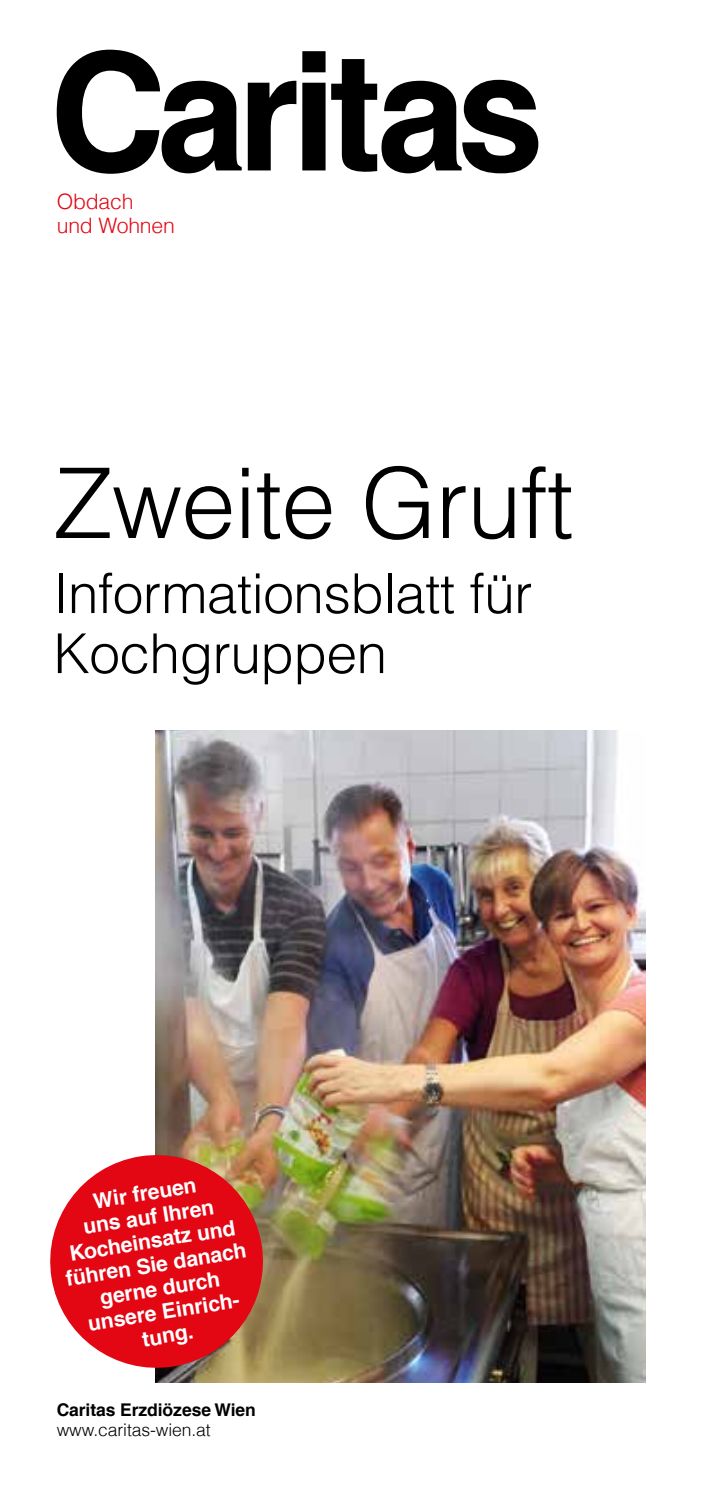
<style>
.page{position:relative;width:702px;height:1489px;background:#fff}
.page>*{position:absolute;margin:0;border:0;box-sizing:border-box;transform-origin:0 0}
.t1{font:300 97.5px "Helvetica LT Com";letter-spacing:-.01em;color:#000}
.t2{font:300 55px/60px "Helvetica LT Com";letter-spacing:-.01em;color:#000}
.t3{font:700 21.25px/24px "Helvetica LT Com";color:#fff;text-align:center}
.t4{font:300 21.25px/24px "Helvetica LT Com";letter-spacing:-.01em;color:#e30613}
.t5{font:700 17.5px "Helvetica LT Com";letter-spacing:-.005em;color:#000}
.t6{font:300 17.5px "Helvetica LT Com";letter-spacing:-.005em;color:#000}
</style>
<div class="page">
<svg style="left:57px;top:50px;width:481px;height:124px"></svg>
<img style="left:156px;top:730px;width:489px;height:652px">
<svg style="left:50px;top:1147px;width:221px;height:228px;background:#db3b3c"></svg>
<p class="t4" style="left:57px;top:189px;width:120px">Obdach und Wohnen</p>
<h1 class="t1" style="left:53px;top:442px;width:522px">Zweite Gruft</h1>
<h2 class="t2" style="left:53px;top:563px;width:481px">Informationsblatt für<br>Kochgruppen</h2>
<p class="t3" style="left:53px;top:1195px;width:184px;rotate:-9deg">Wir freuen<br>uns auf Ihren<br>Kocheinsatz und führen Sie danach gerne durch unsere Einrich&shy;tung.</p>
<p class="t5" style="left:57px;top:1399px;width:201px">Caritas Erzdiözese Wien</p>
<p class="t6" style="left:57px;top:1419px;width:156px">www.caritas-wien.at</p>
</div>
